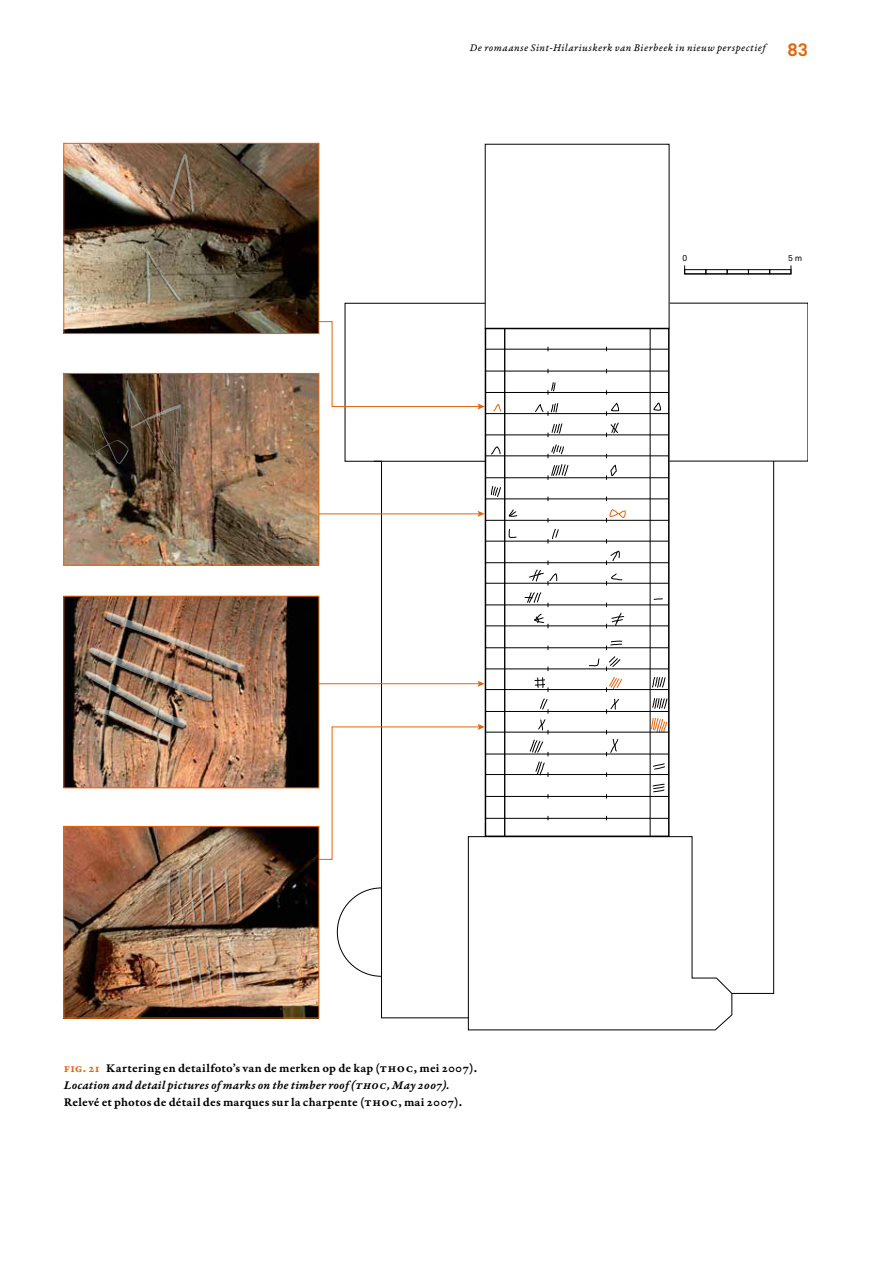
<style>
.page{position:relative;width:893px;height:1263px;background:#fff}
.page>*{position:absolute;margin:0;border:0;box-sizing:border-box;transform-origin:0 0}
.t1{font:12.6px "Garamond Premr Pro Smbd Capt";letter-spacing:.015em;color:#000}
.t2{font:12.6px "Garamond Premr Pro Smbd It Capt";letter-spacing:.015em;color:#000}
.t3{font:10.8px "Garamond Premr Pro It Capt";letter-spacing:.05em;color:#000}
.t4{font:8.55px "Akkurat Std";color:#000}
.s1{font-family:"Akkurat Std";font-weight:700;font-size:18px;color:#e2650c}
.s2{color:#e2650c}
</style>
<div class="page">
<svg style="left:493px;top:404px;width:9px;height:8px"></svg>
<svg style="left:589px;top:658px;width:11px;height:8px"></svg>
<svg style="left:491px;top:446px;width:10px;height:9px"></svg>
<svg style="left:508px;top:509px;width:10px;height:8px"></svg>
<svg style="left:509px;top:529px;width:8px;height:9px"></svg>
<svg style="left:524px;top:592px;width:18px;height:11px"></svg>
<svg style="left:490px;top:485px;width:11px;height:12px"></svg>
<svg style="left:468px;top:837px;width:264px;height:193px"></svg>
<svg style="left:345px;top:303px;width:141px;height:715px"></svg>
<hr style="left:374px;top:461px;width:112px;height:1px;background:#000">
<svg style="left:651px;top:303px;width:157px;height:691px"></svg>
<div style="left:485px;top:328px;width:185px;height:509px;border:2px solid #000"></div>
<hr style="left:485px;top:818px;width:184px;height:1px;background:#000">
<hr style="left:485px;top:796px;width:184px;height:1px;background:#000">
<hr style="left:485px;top:774px;width:184px;height:1px;background:#000">
<hr style="left:485px;top:754px;width:184px;height:1px;background:#000">
<hr style="left:485px;top:732px;width:184px;height:1px;background:#000">
<hr style="left:485px;top:711px;width:184px;height:1px;background:#000">
<hr style="left:485px;top:689px;width:184px;height:1px;background:#000">
<hr style="left:485px;top:669px;width:184px;height:1px;background:#000">
<hr style="left:485px;top:647px;width:184px;height:1px;background:#000">
<hr style="left:485px;top:626px;width:184px;height:1px;background:#000">
<hr style="left:485px;top:605px;width:184px;height:1px;background:#000">
<hr style="left:486px;top:583px;width:183px;height:1px;background:#000">
<hr style="left:486px;top:562px;width:183px;height:1px;background:#000">
<hr style="left:486px;top:541px;width:183px;height:1px;background:#000">
<hr style="left:486px;top:520px;width:183px;height:1px;background:#000">
<hr style="left:486px;top:499px;width:183px;height:1px;background:#000">
<hr style="left:486px;top:477px;width:183px;height:1px;background:#000">
<hr style="left:486px;top:456px;width:183px;height:1px;background:#000">
<hr style="left:486px;top:435px;width:183px;height:1px;background:#000">
<hr style="left:486px;top:413px;width:183px;height:1px;background:#000">
<hr style="left:486px;top:392px;width:183px;height:1px;background:#000">
<hr style="left:486px;top:371px;width:183px;height:1px;background:#000">
<hr style="left:486px;top:349px;width:183px;height:1px;background:#000">
<svg style="left:337px;top:887px;width:45px;height:90px"></svg>
<hr style="left:504px;top:329px;width:1px;height:507px;background:#000">
<hr style="left:650px;top:329px;width:1px;height:507px;background:#000">
<svg style="left:606px;top:730px;width:13px;height:26px"></svg>
<svg style="left:606px;top:698px;width:13px;height:16px"></svg>
<svg style="left:529px;top:698px;width:20px;height:79px"></svg>
<svg style="left:534px;top:677px;width:15px;height:15px"></svg>
<svg style="left:606px;top:656px;width:16px;height:36px"></svg>
<svg style="left:606px;top:640px;width:16px;height:10px"></svg>
<svg style="left:533px;top:613px;width:16px;height:15px"></svg>
<svg style="left:606px;top:603px;width:18px;height:25px"></svg>
<svg style="left:606px;top:573px;width:17px;height:12px"></svg>
<svg style="left:606px;top:550px;width:14px;height:15px"></svg>
<svg style="left:529px;top:560px;width:28px;height:25px"></svg>
<svg style="left:548px;top:528px;width:11px;height:15px"></svg>
<svg style="left:606px;top:509px;width:20px;height:13px"></svg>
<svg style="left:606px;top:464px;width:11px;height:16px"></svg>
<svg style="left:548px;top:464px;width:21px;height:16px"></svg>
<svg style="left:548px;top:444px;width:16px;height:14px"></svg>
<svg style="left:606px;top:422px;width:13px;height:15px"></svg>
<svg style="left:548px;top:423px;width:15px;height:14px"></svg>
<svg style="left:606px;top:402px;width:13px;height:14px"></svg>
<svg style="left:534px;top:403px;width:25px;height:13px"></svg>
<svg style="left:548px;top:382px;width:8px;height:13px"></svg>
<img style="left:66px;top:828px;width:251px;height:188px">
<div style="left:64px;top:826px;width:255px;height:192px;border:1px solid #e2650c"></div>
<img style="left:66px;top:598px;width:251px;height:188px">
<img style="left:66px;top:375px;width:251px;height:188px">
<div style="left:64px;top:373px;width:255px;height:192px;border:1px solid #e2650c"></div>
<img style="left:66px;top:145px;width:251px;height:187px">
<div style="left:64px;top:143px;width:255px;height:191px;border:1px solid #e2650c"></div>
<div style="left:684px;top:269px;width:22px;height:5px;border:1px solid #000"></div>
<div style="left:706px;top:269px;width:21px;height:5px;border:1px solid #000"></div>
<div style="left:727px;top:269px;width:22px;height:5px;border:1px solid #000"></div>
<div style="left:748px;top:269px;width:22px;height:5px;border:1px solid #000"></div>
<div style="left:769px;top:269px;width:22px;height:5px;border:1px solid #000"></div>
<div style="left:684px;top:265px;width:107px;height:9px;border:1px solid #000"></div>
<div style="left:64px;top:596px;width:255px;height:192px;border:1px solid #e2650c"></div>
<svg style="left:319px;top:321px;width:166px;height:88px"></svg>
<hr style="left:319px;top:514px;width:161px;height:1px;background:#e2650c">
<svg style="left:478px;top:511px;width:7px;height:6px"></svg>
<hr style="left:319px;top:683px;width:160px;height:1px;background:#e2650c">
<svg style="left:478px;top:681px;width:7px;height:6px"></svg>
<svg style="left:319px;top:724px;width:166px;height:136px"></svg>
<img style="left:86px;top:613px;width:159px;height:128px">
<svg style="left:92px;top:379px;width:89px;height:95px;background:#47392b"></svg>
<svg style="left:146px;top:247px;width:34px;height:56px;background:#8a7f69"></svg>
<svg style="left:170px;top:154px;width:23px;height:58px"></svg>
<svg style="left:168px;top:874px;width:4px;height:51px"></svg>
<svg style="left:178px;top:869px;width:6px;height:54px"></svg>
<svg style="left:190px;top:863px;width:15px;height:60px"></svg>
<svg style="left:211px;top:867px;width:5px;height:55px"></svg>
<svg style="left:225px;top:868px;width:5px;height:50px"></svg>
<svg style="left:239px;top:868px;width:3px;height:45px"></svg>
<img style="left:165px;top:938px;width:56px;height:68px">
<svg style="left:229px;top:940px;width:7px;height:52px"></svg>
<p class="t3" style="left:470px;top:41px;width:340px">De romaanse Sint-Hilariuskerk van Bierbeek in nieuw perspectief <span class="s1">83</span></p>
<p class="t4" style="left:682px;top:253px;width:6px">0</p>
<p class="t4" style="left:788px;top:253px;width:16px">5 m</p>
<p class="t1" style="left:64px;top:1060px;width:415px"><span class="s2">Fig. 21</span> Kartering en detailfoto’s van de merken op de kap (THOC, mei 2007).</p>
<p class="t2" style="left:64px;top:1077px;width:387px">Location and detail pictures of marks on the timber roof (THOC, May 2007).</p>
<p class="t1" style="left:64px;top:1094px;width:400px">Relevé et photos de détail des marques sur la charpente (THOC, mai 2007).</p>
</div>
